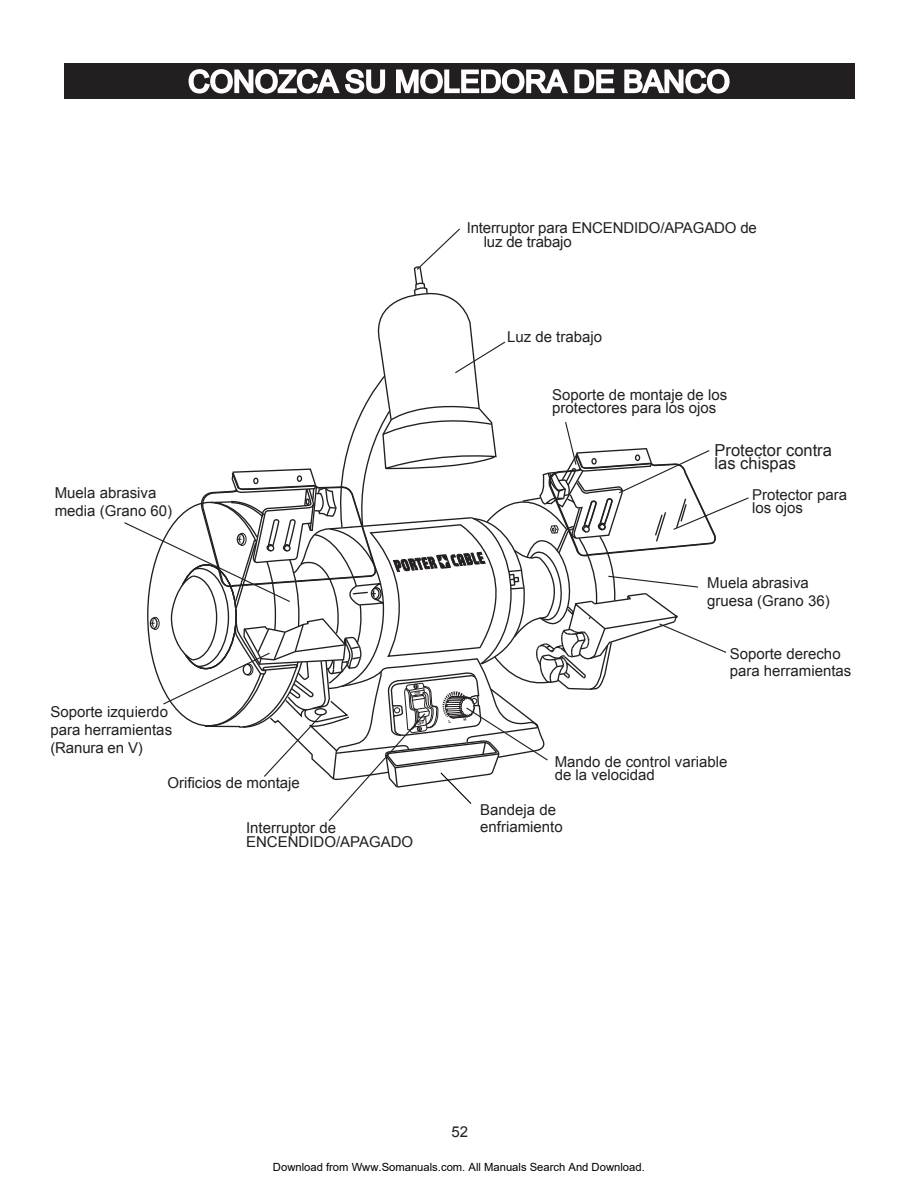
<style>
.page{position:relative;width:918px;height:1188px;background:#fff}
.page>*{position:absolute;margin:0;border:0;box-sizing:border-box;transform-origin:0 0}
.t1{font:30px "Arial";color:#fff}
.t2{font:16.5px/13.5px "Arial";color:#231f20}
.t3{font:15px/13.5px "Arial";color:#231f20}
.t4{font:11.25px "Arial";color:#000}
</style>
<div class="page">
<div style="left:64px;top:64px;width:790px;height:35px;background:#231f20"></div>
<svg style="left:188px;top:69px;width:198px;height:25px"></svg>
<svg style="left:395px;top:63px;width:220px;height:31px"></svg>
<svg style="left:624px;top:69px;width:106px;height:25px"></svg>
<svg style="left:124px;top:228px;width:625px;height:593px"></svg>
<p class="t1" style="left:188px;top:62px;width:543px">CONOZCA SU MOLEDORA DE BANCO</p>
<p class="t3" style="left:484px;top:222px;width:275px;text-indent:-17px">Interruptor para ENCENDIDO/APAGADO de luz de trabajo</p>
<p class="t3" style="left:507px;top:331px;width:97px">Luz de trabajo</p>
<p class="t3" style="left:552px;top:388px;width:177px">Soporte de montaje de los protectores para los ojos</p>
<p class="t3" style="left:55px;top:484px;width:119px;line-height:18px">Muela abrasiva media (Grano 60)</p>
<p class="t3" style="left:50px;top:703px;width:123px;line-height:18px">Soporte izquierdo para herramientas (Ranura en V)</p>
<p class="t3" style="left:167px;top:776px;width:134px">Orificios de montaje</p>
<p class="t2" style="left:715px;top:443px;width:119px">Protector contra las chispas</p>
<p class="t3" style="left:752px;top:488px;width:97px">Protector para los ojos</p>
<p class="t3" style="left:707px;top:574px;width:124px;line-height:18px">Muela abrasiva gruesa (Grano 36)</p>
<p class="t3" style="left:730px;top:646px;width:123px;line-height:16.5px">Soporte derecho para herramientas</p>
<p class="t3" style="left:555px;top:755px;width:174px">Mando de control variable de la velocidad</p>
<p class="t3" style="left:480px;top:804px;width:77px">Bandeja de</p>
<p class="t3" style="left:246px;top:822px;width:92px">Interruptor de</p>
<p class="t3" style="left:480px;top:820px;width:84px">enfriamiento</p>
<p class="t3" style="left:246px;top:835px;width:169px">ENCENDIDO/APAGADO</p>
<p class="t3" style="left:451px;top:1125px;width:18px">52</p>
<p class="t4" style="left:273px;top:1160px;width:373px">Download from Www.Somanuals.com. All Manuals Search And Download.</p>
</div>
